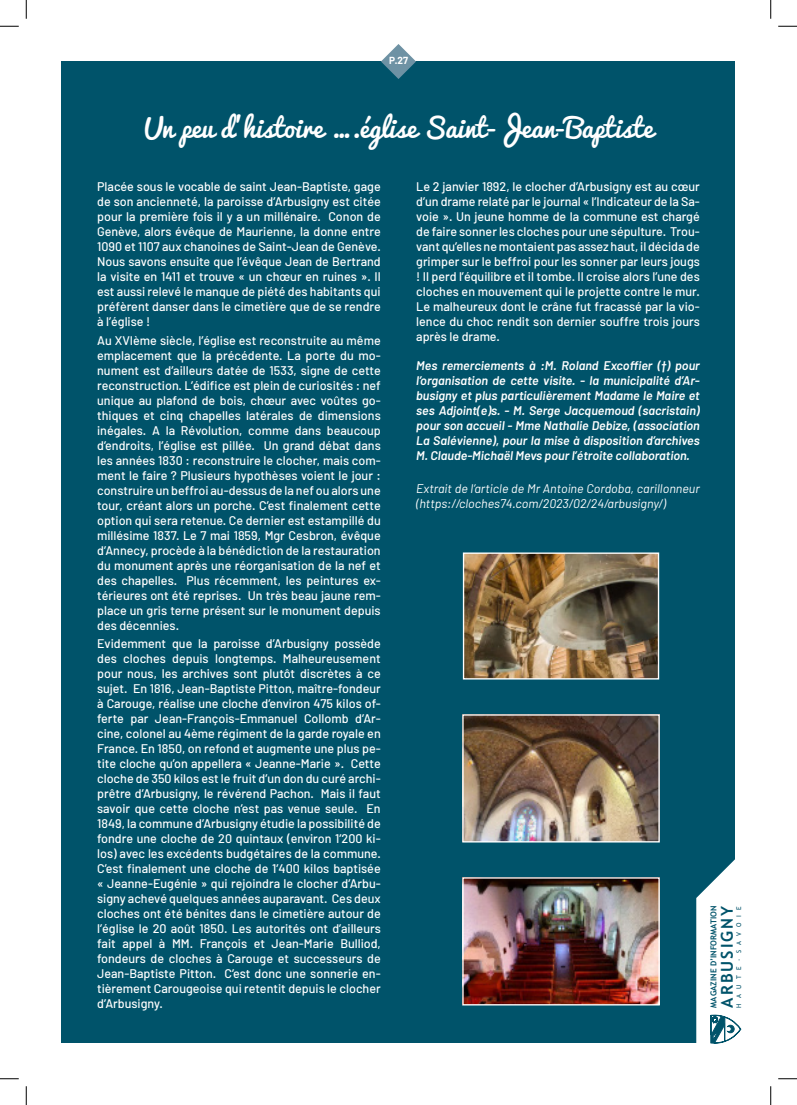
<style>
.page{position:relative;width:797px;height:1105px;background:#fff}
.page>*{position:absolute;margin:0;border:0;box-sizing:border-box;transform-origin:0 0}
.TITRE{font:26.25px "Pacifico";color:#fff}
.t1{font:700 16.38px "Trebuchet MS";letter-spacing:.12em;color:#00536a}
.TITRE-2{font:500 12.5px/15px "Barlow";color:#fff;text-align:justify}
.TITRE-3{font:italic 600 12.5px/15px "Barlow";color:#fff;text-align:justify}
.TITRE-4{font:italic 12.5px/15px "Barlow";color:#fff}
.t2{font:700 10px "Barlow";color:#fff}
.t3{font:700 8.12px "Trebuchet MS";color:#00536a}
.t4{font:6.5px "Trebuchet MS";letter-spacing:.83em;color:#00536a}
</style>
<div class="page">
<div style="left:62px;top:62px;width:673px;height:981px;background:#00536a"></div>
<svg style="left:696px;top:859px;width:46px;height:185px"></svg>
<svg style="left:381px;top:44px;width:35px;height:35px"></svg>
<img style="left:464px;top:716px;width:193px;height:124px">
<div style="left:462px;top:714px;width:197px;height:128px;border:1px solid #fff"></div>
<img style="left:464px;top:879px;width:193px;height:124px">
<div style="left:462px;top:877px;width:197px;height:128px;border:1px solid #fff"></div>
<img style="left:465px;top:554px;width:192px;height:123px">
<div style="left:463px;top:552px;width:196px;height:127px;border:1px solid #fff"></div>
<svg style="left:0;top:25px;width:19px;height:2px"></svg>
<svg style="left:778px;top:25px;width:19px;height:2px"></svg>
<svg style="left:0;top:1078px;width:19px;height:1px"></svg>
<svg style="left:778px;top:1078px;width:19px;height:1px"></svg>
<svg style="left:25px;top:0;width:2px;height:19px"></svg>
<svg style="left:25px;top:1086px;width:2px;height:19px"></svg>
<svg style="left:770px;top:0;width:1px;height:19px"></svg>
<svg style="left:770px;top:1086px;width:1px;height:19px"></svg>
<p class="t2" style="left:389px;top:54px;width:21px">P.27</p>
<p class="TITRE" style="left:144px;top:114px;width:511px">Un peu d’histoire ….église Saint-Jean-Baptiste</p>
<p class="TITRE-2" style="left:416px;top:179px;width:285px">Le 2 janvier 1892, le clocher d’Arbusigny est au cœur d’un drame relaté par le journal « l’Indicateur de la Sa&shy;voie ». Un jeune homme de la commune est chargé de faire sonner les cloches pour une sépulture. Trou&shy;vant qu’elles ne montaient pas assez haut, il décida de grimper sur le beffroi pour les sonner par leurs jougs ! Il perd l’équilibre et il tombe. Il croise alors l’une des cloches en mouvement qui le projette contre le mur.<br>Le malheureux dont le crâne fut fracassé par la vio&shy;lence du choc rendit son dernier souffre trois jours après le drame.</p>
<p class="TITRE-3" style="left:416px;top:358px;width:285px">Mes remerciements à :M. Roland Excoffier (†) pour l’organisation de cette visite. - la municipalité d’Ar&shy;busigny et plus particulièrement Madame le Maire et ses Adjoint(e)s. - M. Serge Jacquemoud (sacristain) pour son accueil - Mme Nathalie Debize, (association La Salévienne), pour la mise à disposition d’archives M. Claude-Michaël Mevs pour l’étroite collaboration.</p>
<p class="TITRE-4" style="left:416px;top:481px;width:285px">Extrait de l’article de Mr Antoine Cordoba, carillonneur (https://cloches74.com/2023/02/24/arbusigny/)</p>
<p class="TITRE-2" style="left:97px;top:179px;width:285px">Placée sous le vocable de saint Jean-Baptiste, gage de son ancienneté, la paroisse d’Arbusigny est citée pour la première fois il y a un millénaire. Conon de Genève, alors évêque de Maurienne, la donne entre 1090 et 1107 aux chanoines de Saint-Jean de Genève.<br>Nous savons ensuite que l’évêque Jean de Bertrand la visite en 1411 et trouve « un chœur en ruines ». Il est aussi relevé le manque de piété des habitants qui préfèrent danser dans le cimetière que de se rendre à l’église !</p>
<p class="TITRE-2" style="left:97px;top:332px;width:285px">Au XVIème siècle, l’église est reconstruite au même emplacement que la précédente. La porte du mo&shy;nument est d’ailleurs datée de 1533, signe de cette reconstruction. L’édifice est plein de curiosités : nef unique au plafond de bois, chœur avec voûtes go&shy;thiques et cinq chapelles latérales de dimensions inégales. A la Révolution, comme dans beaucoup d’endroits, l’église est pillée. Un grand débat dans les années 1830 : reconstruire le clocher, mais com&shy;ment le faire ? Plusieurs hypothèses voient le jour : construire un beffroi au-dessus de la nef ou alors une tour, créant alors un porche. C’est finalement cette option qui sera retenue. Ce dernier est estampillé du millésime 1837. Le 7 mai 1859, Mgr Cesbron, évêque d’Annecy, procède à la bénédiction de la restauration du monument après une réorganisation de la nef et des chapelles. Plus récemment, les peintures ex&shy;térieures ont été reprises. Un très beau jaune rem&shy;place un gris terne présent sur le monument depuis des décennies.</p>
<p class="TITRE-2" style="left:97px;top:636px;width:285px">Evidemment que la paroisse d’Arbusigny possède des cloches depuis longtemps. Malheureusement pour nous, les archives sont plutôt discrètes à ce sujet. En 1816, Jean-Baptiste Pitton, maître-fondeur à Carouge, réalise une cloche d’environ 475 kilos of&shy;ferte par Jean-François-Emmanuel Collomb d’Ar&shy;cine, colonel au 4ème régiment de la garde royale en France. En 1850, on refond et augmente une plus pe&shy;tite cloche qu’on appellera « Jeanne-Marie ». Cette cloche de 350 kilos est le fruit d’un don du curé archi&shy;prêtre d’Arbusigny, le révérend Pachon. Mais il faut savoir que cette cloche n’est pas venue seule. En 1849, la commune d’Arbusigny étudie la possibilité de fondre une cloche de 20 quintaux (environ 1’200 ki&shy;los) avec les excédents budgétaires de la commune.<br>C’est finalement une cloche de 1’400 kilos baptisée « Jeanne-Eugénie » qui rejoindra le clocher d’Arbu&shy;signy achevé quelques années auparavant. Ces deux cloches ont été bénites dans le cimetière autour de l’église le 20 août 1850. Les autorités ont d’ailleurs fait appel à MM. François et Jean-Marie Bulliod, fondeurs de cloches à Carouge et successeurs de Jean-Baptiste Pitton. C’est donc une sonnerie en&shy;tièrement Carougeoise qui retentit depuis le clocher d’Arbusigny.</p>
<p class="t3" style="left:708px;top:1008px;width:103px;rotate:-90deg">MAGAZINE D’INFORMATION</p>
<p class="t1" style="left:716px;top:1008px;width:103px;rotate:-90deg">ARBUSIGNY</p>
<p class="t4" style="left:735px;top:1008px;width:103px;rotate:-90deg">HAUTE-SAVOIE</p>
</div>
